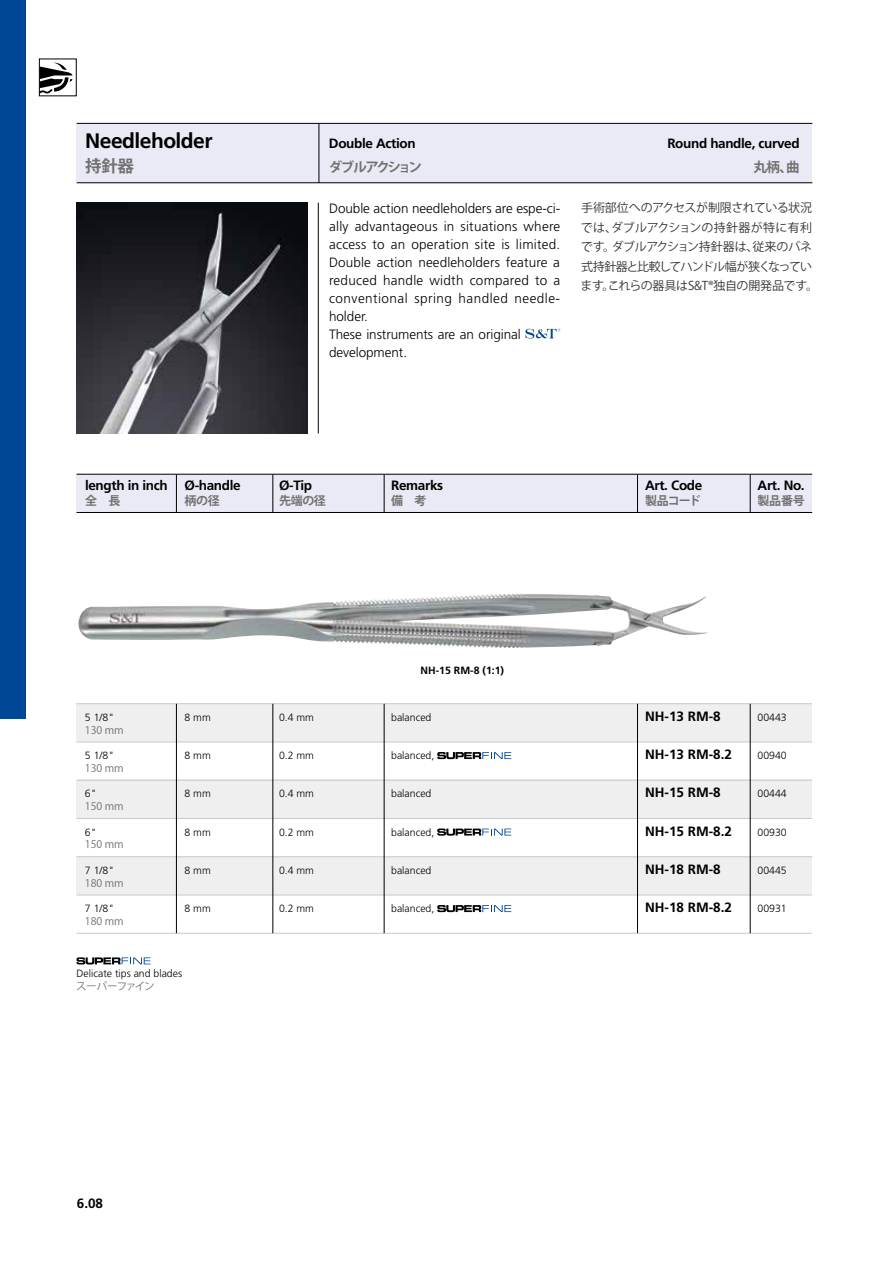
<style>
.page{position:relative;width:893px;height:1263px;background:#fff}
.page>*{position:absolute;margin:0;border:0;box-sizing:border-box;transform-origin:0 0}
.t1{font:700 21px "Frutiger LT Std";letter-spacing:-.025em;color:#000}
.t2{font:700 16.5px "Koz Go Pro";color:#727171}
.t3{font:300 13.5px/18px "Frutiger LT Std";letter-spacing:.015em;color:#000}
.t4{font:700 13.5px "Frutiger LT Std";letter-spacing:-.025em;color:#000}
.t5{font:700 13.5px "Koz Go Pro";letter-spacing:-.175em;color:#727171}
.t6{font:700 13.5px "Koz Go Pro";letter-spacing:-.145em;color:#727171}
.t7{font:12px/19.5px "Koz Go Pro";letter-spacing:-.03em;color:#333}
.t8{font:700 12px "Koz Go Pro";letter-spacing:-.035em;color:#727171}
.t9{font:300 10.5px "Frutiger LT Std";color:#000}
.t10{font:10.5px "Koz Go Pro";color:#727171}
.t11{font:700 10.5px "Frutiger LT Std";color:#000}
.t12{font:10.5px "Koz Go Pro";letter-spacing:-.08em;color:#727171}
</style>
<div class="page">
<div style="left:0;top:0;width:25px;height:719px;background:#004696"></div>
<div style="left:77px;top:123px;width:735px;height:60px;background:#e9eaf5"></div>
<div style="left:77px;top:474px;width:735px;height:38px;background:#e9eaf5"></div>
<hr style="left:77px;top:474px;width:735px;height:1px;background:#000">
<hr style="left:77px;top:512px;width:735px;height:1px;background:#000">
<div style="left:77px;top:704px;width:735px;height:38px;background:#efefef"></div>
<hr style="left:77px;top:703px;width:735px;height:1px;background:#c9caca">
<hr style="left:77px;top:742px;width:735px;height:1px;background:#c9caca">
<div style="left:77px;top:780px;width:735px;height:38px;background:#efefef"></div>
<hr style="left:77px;top:780px;width:735px;height:1px;background:#c9caca">
<hr style="left:77px;top:818px;width:735px;height:1px;background:#c9caca">
<div style="left:77px;top:857px;width:735px;height:38px;background:#efefef"></div>
<hr style="left:77px;top:856px;width:735px;height:1px;background:#c9caca">
<hr style="left:77px;top:895px;width:735px;height:1px;background:#c9caca">
<hr style="left:77px;top:933px;width:735px;height:1px;background:#c9caca">
<hr style="left:272px;top:475px;width:1px;height:37px;background:#000">
<hr style="left:384px;top:475px;width:1px;height:37px;background:#000">
<hr style="left:637px;top:475px;width:1px;height:37px;background:#000">
<hr style="left:750px;top:475px;width:1px;height:37px;background:#000">
<hr style="left:176px;top:475px;width:1px;height:37px;background:#000">
<hr style="left:77px;top:123px;width:735px;height:1px;background:#000">
<hr style="left:77px;top:182px;width:735px;height:1px;background:#000">
<hr style="left:319px;top:123px;width:1px;height:60px;background:#000">
<hr style="left:272px;top:704px;width:1px;height:229px;background:#000">
<hr style="left:384px;top:704px;width:1px;height:229px;background:#000">
<hr style="left:637px;top:704px;width:1px;height:229px;background:#000">
<hr style="left:750px;top:704px;width:1px;height:229px;background:#000">
<hr style="left:176px;top:704px;width:1px;height:229px;background:#000">
<svg style="left:525px;top:329px;width:35px;height:10px"></svg>
<hr style="left:318px;top:203px;width:1px;height:230px;background:#000">
<svg style="left:437px;top:752px;width:74px;height:7px"></svg>
<svg style="left:437px;top:828px;width:74px;height:8px"></svg>
<svg style="left:437px;top:905px;width:74px;height:7px"></svg>
<img style="left:78px;top:593px;width:437px;height:47px">
<img style="left:77px;top:202px;width:231px;height:231px">
<svg style="left:77px;top:957px;width:74px;height:7px"></svg>
<div style="left:39px;top:59px;width:38px;height:37px;border:1px solid #000"></div>
<svg style="left:39px;top:63px;width:33px;height:31px"></svg>
<h1 class="t1" style="left:85px;top:128px;width:129px">Needleholder</h1>
<p class="t4" style="left:329px;top:135px;width:88px">Double Action</p>
<p class="t4" style="left:667px;top:135px;width:134px">Round handle, curved</p>
<p class="t2" style="left:85px;top:155px;width:50px">持針器</p>
<p class="t5" style="left:329px;top:158px;width:94px">ダブルアクション</p>
<p class="t6" style="left:753px;top:158px;width:48px">丸柄、曲</p>
<p class="t3" style="left:329px;top:199px;width:233px">Double action needleholders are espe-ci&shy;ally advantageous in situations where access to an operation site is limited.<br>Double action needleholders feature a reduced handle width compared to a conventional spring handled needle&shy;holder.<br>These instruments are an original development.</p>
<p class="t7" style="left:581px;top:198px;width:239px">手術部位へのアクセスが制限されている状況では、ダブルアクションの持針器が特に有利です。ダブルアクション持針器は、従来のバネ式持針器と比較してハンドル幅が狭くなっています。これらの器具はS&amp;T®独自の開発品です。</p>
<p class="t4" style="left:85px;top:478px;width:84px">length in inch</p>
<p class="t4" style="left:185px;top:478px;width:58px">Ø-handle</p>
<p class="t4" style="left:279px;top:478px;width:35px">Ø-Tip</p>
<p class="t4" style="left:391px;top:478px;width:53px">Remarks</p>
<p class="t4" style="left:645px;top:478px;width:59px">Art. Code</p>
<p class="t4" style="left:758px;top:478px;width:49px">Art. No.</p>
<p class="t8" style="left:85px;top:493px;width:49px">全　長　</p>
<p class="t8" style="left:185px;top:493px;width:37px">柄の径</p>
<p class="t8" style="left:279px;top:493px;width:48px">先端の径</p>
<p class="t8" style="left:391px;top:493px;width:37px">備　考</p>
<p class="t8" style="left:645px;top:493px;width:57px">製品コード</p>
<p class="t8" style="left:758px;top:493px;width:49px">製品番号</p>
<p class="t11" style="left:421px;top:664px;width:85px">NH-15 RM-8 (1:1)</p>
<p class="t9" style="left:85px;top:711px;width:31px">5 1/8"</p>
<p class="t9" style="left:185px;top:711px;width:28px">8 mm</p>
<p class="t9" style="left:279px;top:711px;width:37px">0.4 mm</p>
<p class="t9" style="left:391px;top:711px;width:42px">balanced</p>
<p class="t4" style="left:645px;top:708px;width:77px">NH-13 RM-8</p>
<p class="t9" style="left:757px;top:711px;width:31px">00443</p>
<p class="t10" style="left:85px;top:723px;width:40px">130 mm</p>
<p class="t9" style="left:85px;top:749px;width:31px">5 1/8"</p>
<p class="t9" style="left:185px;top:749px;width:28px">8 mm</p>
<p class="t9" style="left:279px;top:749px;width:37px">0.2 mm</p>
<p class="t9" style="left:391px;top:749px;width:45px">balanced,</p>
<p class="t4" style="left:645px;top:746px;width:89px">NH-13 RM-8.2</p>
<p class="t9" style="left:757px;top:749px;width:31px">00940</p>
<p class="t10" style="left:85px;top:761px;width:40px">130 mm</p>
<p class="t9" style="left:85px;top:788px;width:13px">6"</p>
<p class="t9" style="left:185px;top:788px;width:28px">8 mm</p>
<p class="t9" style="left:279px;top:788px;width:37px">0.4 mm</p>
<p class="t9" style="left:391px;top:788px;width:42px">balanced</p>
<p class="t4" style="left:645px;top:785px;width:77px">NH-15 RM-8</p>
<p class="t9" style="left:757px;top:788px;width:31px">00444</p>
<p class="t10" style="left:85px;top:799px;width:40px">150 mm</p>
<p class="t9" style="left:85px;top:826px;width:13px">6"</p>
<p class="t9" style="left:185px;top:826px;width:28px">8 mm</p>
<p class="t9" style="left:279px;top:826px;width:37px">0.2 mm</p>
<p class="t9" style="left:391px;top:826px;width:45px">balanced,</p>
<p class="t4" style="left:645px;top:823px;width:89px">NH-15 RM-8.2</p>
<p class="t9" style="left:757px;top:826px;width:31px">00930</p>
<p class="t10" style="left:85px;top:838px;width:40px">150 mm</p>
<p class="t9" style="left:85px;top:864px;width:31px">7 1/8"</p>
<p class="t9" style="left:185px;top:864px;width:28px">8 mm</p>
<p class="t9" style="left:279px;top:864px;width:37px">0.4 mm</p>
<p class="t9" style="left:391px;top:864px;width:42px">balanced</p>
<p class="t4" style="left:645px;top:861px;width:77px">NH-18 RM-8</p>
<p class="t9" style="left:757px;top:864px;width:31px">00445</p>
<p class="t10" style="left:85px;top:876px;width:40px">180 mm</p>
<p class="t9" style="left:85px;top:902px;width:31px">7 1/8"</p>
<p class="t9" style="left:185px;top:902px;width:28px">8 mm</p>
<p class="t9" style="left:279px;top:902px;width:37px">0.2 mm</p>
<p class="t9" style="left:391px;top:902px;width:45px">balanced,</p>
<p class="t4" style="left:645px;top:899px;width:89px">NH-18 RM-8.2</p>
<p class="t9" style="left:757px;top:902px;width:31px">00931</p>
<p class="t10" style="left:85px;top:914px;width:40px">180 mm</p>
<p class="t9" style="left:77px;top:967px;width:107px">Delicate tips and blades</p>
<p class="t12" style="left:76px;top:979px;width:80px">スーパーファイン</p>
<p class="t4" style="left:77px;top:1195px;width:28px">6.08</p>
</div>
